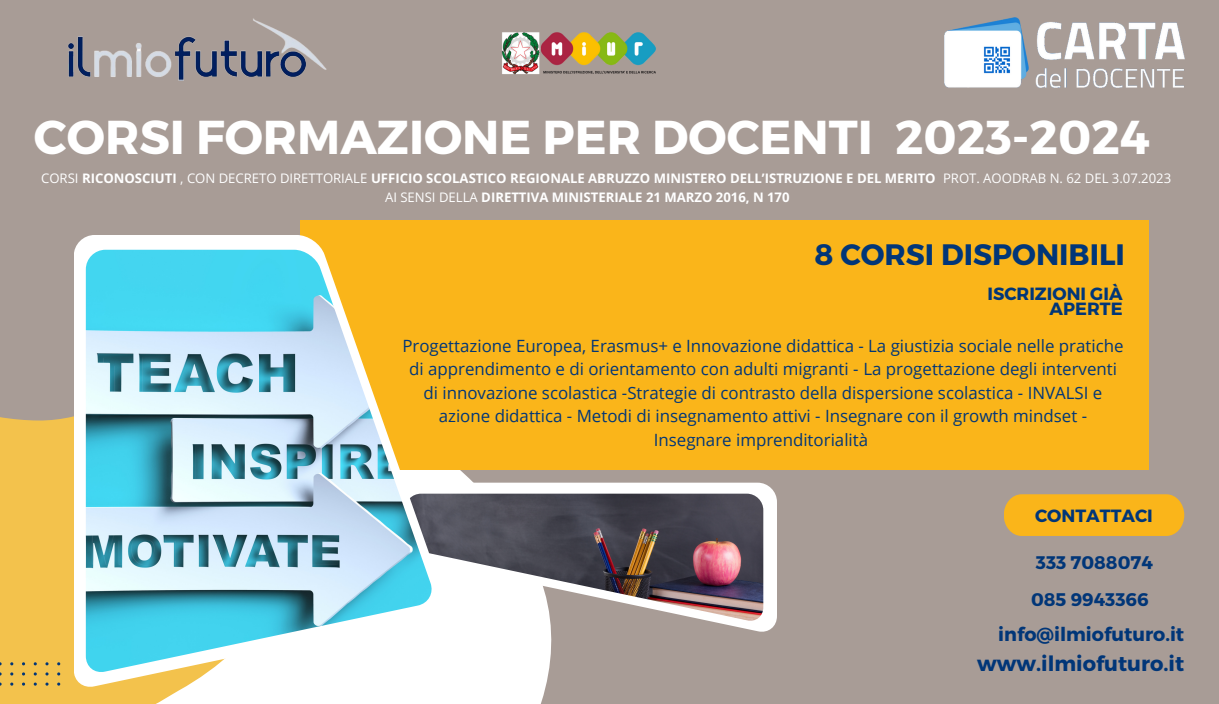
<style>
.page{position:relative;width:1219px;height:704px;background:#fff}
.page>*{position:absolute;margin:0;border:0;box-sizing:border-box;transform-origin:0 0}
.t1{font:700 47.44px "Montserrat";color:#fff}
.t2{font:700 29.5px "Montserrat";color:#013678}
.t3{font:700 21px "Montserrat";color:#013678}
.t4{font:700 19.12px "Montserrat";color:#013678}
.t5{font:700 18.25px "Montserrat";color:#013678}
.t6{font:700 17.69px "Montserrat";color:#013678}
.t7{font:700 17.62px/15.6px "Montserrat";color:#013678;text-align:right}
.t8{font:16.88px/23.4px "Open Sans";color:#013678;text-align:center}
.t9{font:700 13.12px "Open Sans";color:#fff}
.s1{font-weight:400}
</style>
<div class="page">
<div style="left:0;top:0;width:1219px;height:703px;background:#a89c96"></div>
<svg style="left:365px;top:469px;width:301px;height:234px"></svg>
<svg style="left:0;top:416px;width:365px;height:287px;background:#f3c863"></svg>
<div style="left:300px;top:220px;width:848px;height:249px;background:#fab51a"></div>
<svg style="left:444px;top:482px;width:333px;height:149px;fill:#fff"></svg>
<img style="left:444px;top:493px;width:319px;height:127px">
<svg style="left:74px;top:235px;width:370px;height:451px;fill:#fff"></svg>
<img style="left:86px;top:249px;width:345px;height:422px">
<div style="left:1004px;top:494px;width:180px;height:41px;background:#fab51a"></div>
<svg style="left:45px;top:682px;width:4px;height:3px"></svg>
<svg style="left:45px;top:672px;width:4px;height:3px"></svg>
<svg style="left:57px;top:661px;width:3px;height:4px"></svg>
<svg style="left:45px;top:661px;width:4px;height:4px"></svg>
<svg style="left:34px;top:661px;width:3px;height:4px"></svg>
<svg style="left:22px;top:661px;width:3px;height:4px"></svg>
<svg style="left:10px;top:661px;width:3px;height:4px"></svg>
<img style="left:68px;top:18px;width:259px;height:63px">
<img style="left:944px;top:18px;width:240px;height:69px">
<img style="left:502px;top:32px;width:154px;height:42px">
<p class="t1" style="left:34px;top:106px;width:1117px">CORSI FORMAZIONE PER DOCENTI 2023-2024</p>
<p class="t9" style="left:41px;top:169px;width:1131px"><span class="s1">CORSI</span> RICONOSCIUTI <span class="s1">, CON DECRETO DIRETTORIALE</span> UFFICIO SCOLASTICO REGIONALE ABRUZZO MINISTERO DELL’ISTRUZIONE E DEL MERITO <span class="s1">PROT. AOODRAB N. 62 DEL 3.07.2023</span></p>
<p class="t9" style="left:385px;top:188px;width:406px"><span class="s1">AI SENSI DELLA</span> DIRETTIVA MINISTERIALE 21 MARZO 2016, N 170</p>
<p class="t2" style="left:814px;top:235px;width:312px">8 CORSI DISPONIBILI</p>
<p class="t7" style="left:987px;top:284px;width:137px">ISCRIZIONI GIÀ<br>APERTE</p>
<p class="t8" style="left:402px;top:333px;width:723px">Progettazione Europea, Erasmus+ e Innovazione didattica - La giustizia sociale nelle pratiche di apprendimento e di orientamento con adulti migranti - La progettazione degli interventi di innovazione scolastica -Strategie di contrasto della dispersione scolastica - INVALSI e azione didattica - Metodi di insegnamento attivi - Insegnare con il growth mindset - Insegnare imprenditorialità</p>
<p class="t6" style="left:1035px;top:503px;width:119px">CONTATTACI</p>
<p class="t5" style="left:1036px;top:550px;width:118px">333 7088074</p>
<p class="t5" style="left:1031px;top:586px;width:119px">085 9943366</p>
<p class="t4" style="left:998px;top:621px;width:187px">info@ilmiofuturo.it</p>
<p class="t3" style="left:977px;top:649px;width:208px">www.ilmiofuturo.it</p>
</div>
